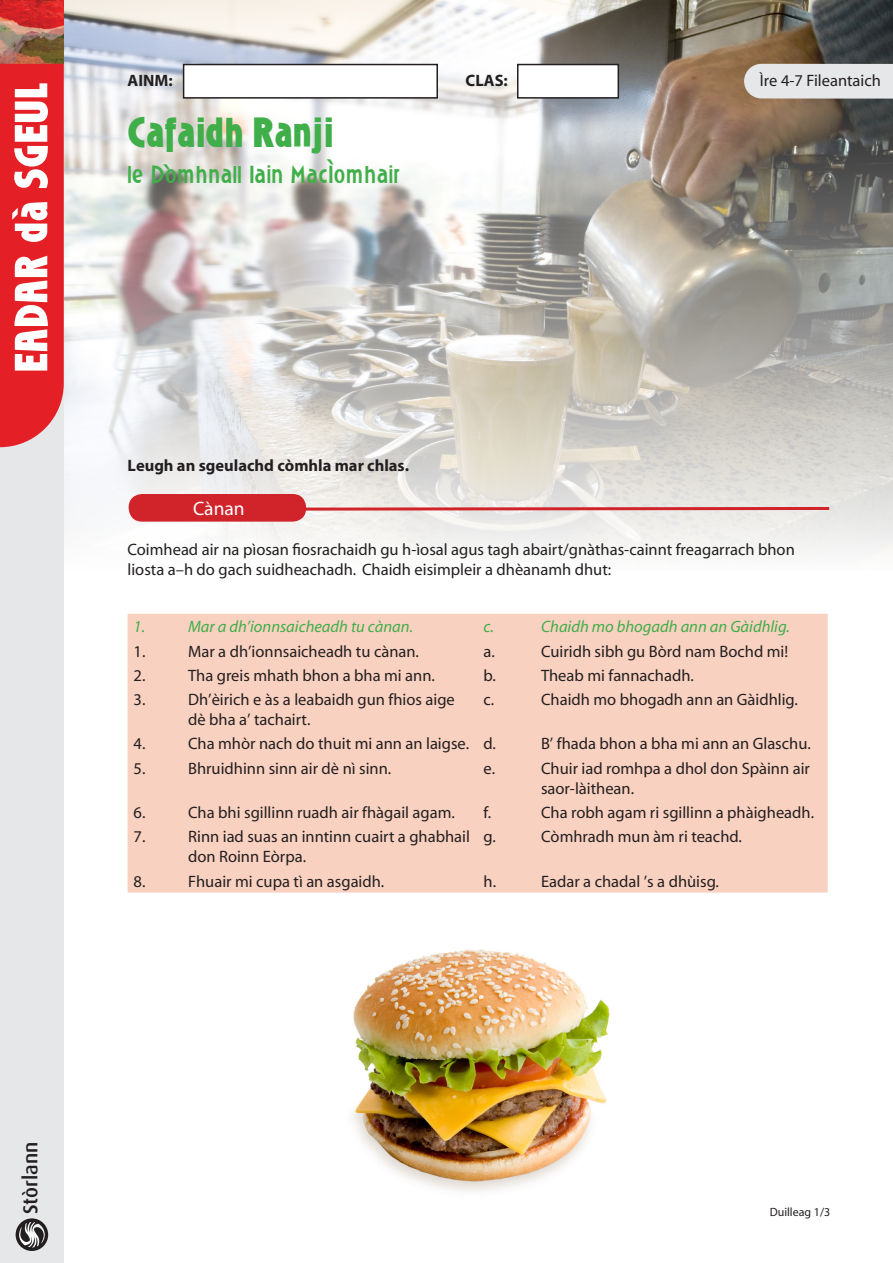
<style>
.page{position:relative;width:893px;height:1263px;background:#fff}
.page>*{position:absolute;margin:0;border:0;box-sizing:border-box;transform-origin:0 0}
.HEADING_1{font:42px "Roslin Gothic DG Bold";color:#40ae49}
.t1{font:36px "Myriad";color:#40ae49}
.HEADING_2{font:24px "Roslyn Gothic";color:#40ae49}
.t2{font:500 20.25px "Dax";color:#231f20}
.HEADING_3{font:19.5px "Myriad";color:#fff}
.t3{font:16.5px/19.8px "Myriad";color:#231f20}
.t4{font:italic 16.5px "Myriad";color:#40ae49}
.t5{font:700 16.5px "Myriad";color:#231f20}
.t6{font:12px "Myriad";color:#231f20}
</style>
<div class="page">
<img style="left:64px;top:0;width:829px;height:551px">
<div style="left:0;top:133px;width:64px;height:1130px;background:#e6e7e9"></div>
<div style="left:16px;top:1218px;width:32px;height:33px;background:#231f20;border-radius:50%"></div>
<svg style="left:19px;top:1222px;width:26px;height:25px"></svg>
<img style="left:0;top:0;width:64px;height:64px">
<svg style="left:0;top:64px;width:64px;height:383px;background:#ea595d"></svg>
<div style="left:744px;top:64px;width:149px;height:35px;background:#e6e7e9"></div>
<div style="left:184px;top:65px;width:253px;height:33px;background:#fff"></div>
<div style="left:183px;top:64px;width:255px;height:35px;border:2px solid #231f20"></div>
<div style="left:518px;top:65px;width:100px;height:33px;background:#fff"></div>
<div style="left:517px;top:64px;width:102px;height:35px;border:2px solid #231f20"></div>
<div style="left:129px;top:494px;width:177px;height:28px;background:#d1232a;border-radius:13px"></div>
<svg style="left:305px;top:505px;width:527px;height:7px;background:#e09496"></svg>
<div style="left:128px;top:614px;width:700px;height:278px;background:#f9d1c0"></div>
<img style="left:352px;top:949px;width:258px;height:243px">
<p class="t5" style="left:128px;top:72px;width:47px">AINM:</p>
<p class="t5" style="left:466px;top:71px;width:44px">CLAS:</p>
<p class="HEADING_1" style="left:128px;top:110px;width:208px">Cafaidh Ranji</p>
<p class="HEADING_2" style="left:128px;top:162px;width:274px">le Doòhnall Iain MacIomhair</p>
<p class="t1" style="left:326px;top:154px;width:12px">`</p>
<p class="t1" style="left:162px;top:159px;width:12px">`</p>
<p class="t3" style="left:760px;top:71px;width:122px">Ìre 4-7 Fileantaich</p>
<p class="t5" style="left:128px;top:456px;width:283px">Leugh an sgeulachd còmhla mar chlas.</p>
<p class="HEADING_3" style="left:193px;top:499px;width:53px">Cànan</p>
<p class="t3" style="left:128px;top:540px;width:669px">Coimhead air na pìosan fiosrachaidh gu h-ìosal agus tagh abairt/gnàthas-cainnt freagarrach bhon liosta a–h do gach suidheachadh. Chaidh eisimpleir a dhèanamh dhut:</p>
<p class="t4" style="left:134px;top:618px;width:13px">1.</p>
<p class="t4" style="left:188px;top:618px;width:227px">Mar a dh’ionnsaicheadh tu cànan.</p>
<p class="t4" style="left:484px;top:618px;width:12px">c.</p>
<p class="t4" style="left:541px;top:618px;width:250px">Chaidh mo bhogadh ann an Gàidhlig.</p>
<p class="t3" style="left:134px;top:642px;width:13px">1.</p>
<p class="t3" style="left:188px;top:642px;width:232px">Mar a dh’ionnsaicheadh tu cànan.</p>
<p class="t3" style="left:484px;top:642px;width:13px">a.</p>
<p class="t3" style="left:541px;top:642px;width:249px">Cuiridh sibh gu Bòrd nam Bochd mi!</p>
<p class="t3" style="left:134px;top:666px;width:13px">2.</p>
<p class="t3" style="left:188px;top:666px;width:248px">Tha greis mhath bhon a bha mi ann.</p>
<p class="t3" style="left:484px;top:666px;width:14px">b.</p>
<p class="t3" style="left:541px;top:666px;width:154px">Theab mi fannachadh.</p>
<p class="t3" style="left:134px;top:691px;width:13px">3.</p>
<p class="t3" style="left:188px;top:691px;width:268px">Dh’èirich e às a leabaidh gun fhios aige dè bha a’ tachairt.</p>
<p class="t3" style="left:484px;top:691px;width:12px">c.</p>
<p class="t3" style="left:541px;top:691px;width:258px">Chaidh mo bhogadh ann an Gàidhlig.</p>
<p class="t3" style="left:134px;top:735px;width:13px">4.</p>
<p class="t3" style="left:188px;top:735px;width:282px">Cha mhòr nach do thuit mi ann an laigse.</p>
<p class="t3" style="left:484px;top:735px;width:14px">d.</p>
<p class="t3" style="left:541px;top:735px;width:271px">B’ fhada bhon a bha mi ann an Glaschu.</p>
<p class="t3" style="left:134px;top:759px;width:13px">5.</p>
<p class="t3" style="left:188px;top:759px;width:205px">Bhruidhinn sinn air dè nì sinn.</p>
<p class="t3" style="left:484px;top:759px;width:13px">e.</p>
<p class="t3" style="left:541px;top:759px;width:270px">Chuir iad romhpa a dhol don Spàinn air saor-làithean.</p>
<p class="t3" style="left:134px;top:803px;width:13px">6.</p>
<p class="t3" style="left:188px;top:803px;width:268px">Cha bhi sgillinn ruadh air fhàgail agam.</p>
<p class="t3" style="left:484px;top:803px;width:9px">f.</p>
<p class="t3" style="left:541px;top:803px;width:275px">Cha robh agam ri sgillinn a phàigheadh.</p>
<p class="t3" style="left:134px;top:828px;width:13px">7.</p>
<p class="t3" style="left:188px;top:828px;width:283px">Rinn iad suas an inntinn cuairt a ghabhail don Roinn Eòrpa.</p>
<p class="t3" style="left:484px;top:828px;width:14px">g.</p>
<p class="t3" style="left:541px;top:828px;width:202px">Còmhradh mun àm ri teachd.</p>
<p class="t3" style="left:134px;top:872px;width:13px">8.</p>
<p class="t3" style="left:188px;top:872px;width:198px">Fhuair mi cupa tì an asgaidh.</p>
<p class="t3" style="left:484px;top:872px;width:14px">h.</p>
<p class="t3" style="left:541px;top:872px;width:179px">Eadar a chadal ’s a dhùisg.</p>
<p class="t2" style="left:19px;top:1214px;width:74px;rotate:-90deg">Stòrlann</p>
<p class="t6" style="left:770px;top:1206px;width:62px">Duilleag 1/3</p>
</div>
